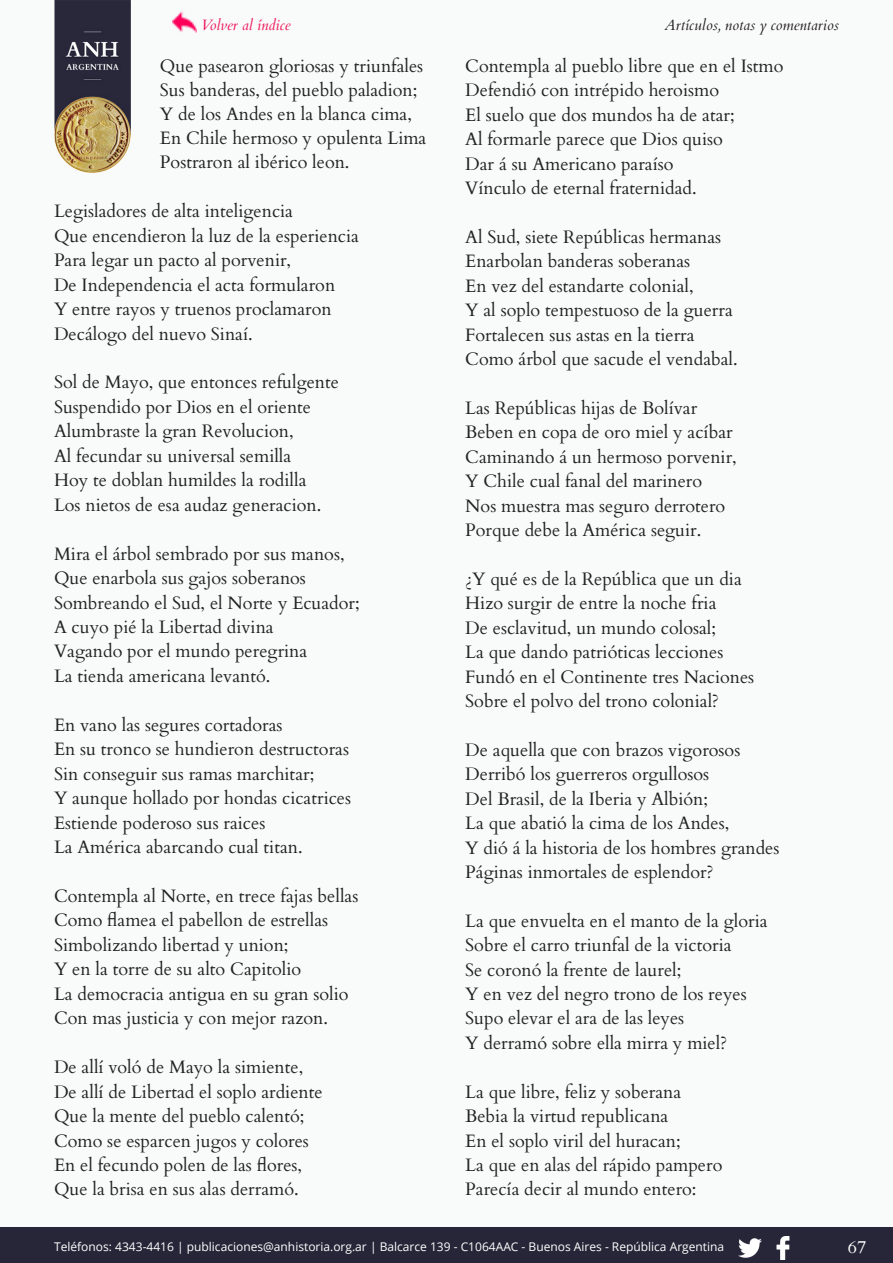
<style>
.page{position:relative;width:893px;height:1263px;background:#f9fafa}
.page>*{position:absolute;margin:0;border:0;box-sizing:border-box;transform-origin:0 0}
.Cuerpo_de_texto{font:18px "Cardo";color:#222}
.t1{font:18px "Cardo";color:#fff}
.t2{font:italic 15px "Cardo";color:#231f20}
.t3{font:italic 15px "Cardo";color:#ee155a}
.t4{font:12px "Open Sans";color:#fff}
</style>
<div class="page">
<div style="left:0;top:1227px;width:893px;height:36px;background:#272639"></div>
<img style="left:54px;top:0;width:77px;height:172px">
<img style="left:776px;top:1236px;width:14px;height:23px">
<img style="left:739px;top:1238px;width:23px;height:20px">
<img style="left:172px;top:11px;width:24px;height:22px">
<p class="t3" style="left:201px;top:16px;width:91px">Volver al índice</p>
<p class="t2" style="left:664px;top:16px;width:176px">Artículos, notas y comentarios</p>
<p class="Cuerpo_de_texto" style="left:465px;top:51px;width:320px">Contempla al pueblo libre que en el Istmo</p>
<p class="Cuerpo_de_texto" style="left:465px;top:76px;width:255px">Defendió con intrépido heroismo</p>
<p class="Cuerpo_de_texto" style="left:465px;top:100px;width:271px">El suelo que dos mundos ha de atar;</p>
<p class="Cuerpo_de_texto" style="left:465px;top:125px;width:259px">Al formarle parece que Dios quiso</p>
<p class="Cuerpo_de_texto" style="left:465px;top:149px;width:210px">Dar á su Americano paraíso</p>
<p class="Cuerpo_de_texto" style="left:465px;top:173px;width:233px">Vínculo de eternal fraternidad.</p>
<p class="Cuerpo_de_texto" style="left:465px;top:222px;width:257px">Al Sud, siete Repúblicas hermanas</p>
<p class="Cuerpo_de_texto" style="left:465px;top:247px;width:227px">Enarbolan banderas soberanas</p>
<p class="Cuerpo_de_texto" style="left:465px;top:271px;width:230px">En vez del estandarte colonial,</p>
<p class="Cuerpo_de_texto" style="left:465px;top:296px;width:269px">Y al soplo tempestuoso de la guerra</p>
<p class="Cuerpo_de_texto" style="left:465px;top:320px;width:231px">Fortalecen sus astas en la tierra</p>
<p class="Cuerpo_de_texto" style="left:465px;top:344px;width:272px">Como árbol que sacude el vendabal.</p>
<p class="Cuerpo_de_texto" style="left:465px;top:393px;width:234px">Las Repúblicas hijas de Bolívar</p>
<p class="Cuerpo_de_texto" style="left:465px;top:418px;width:269px">Beben en copa de oro miel y acíbar</p>
<p class="Cuerpo_de_texto" style="left:465px;top:442px;width:273px">Caminando á un hermoso porvenir,</p>
<p class="Cuerpo_de_texto" style="left:465px;top:466px;width:239px">Y Chile cual fanal del marinero</p>
<p class="Cuerpo_de_texto" style="left:465px;top:491px;width:262px">Nos muestra mas seguro derrotero</p>
<p class="Cuerpo_de_texto" style="left:465px;top:515px;width:235px">Porque debe la América seguir.</p>
<p class="Cuerpo_de_texto" style="left:465px;top:564px;width:278px">¿Y qué es de la República que un dia</p>
<p class="Cuerpo_de_texto" style="left:465px;top:589px;width:253px">Hizo surgir de entre la noche fria</p>
<p class="Cuerpo_de_texto" style="left:465px;top:613px;width:252px">De esclavitud, un mundo colosal;</p>
<p class="Cuerpo_de_texto" style="left:465px;top:637px;width:260px">La que dando patrióticas lecciones</p>
<p class="Cuerpo_de_texto" style="left:465px;top:662px;width:290px">Fundó en el Continente tres Naciones</p>
<p class="Cuerpo_de_texto" style="left:465px;top:686px;width:255px">Sobre el polvo del trono colonial?</p>
<p class="Cuerpo_de_texto" style="left:465px;top:735px;width:277px">De aquella que con brazos vigorosos</p>
<p class="Cuerpo_de_texto" style="left:465px;top:760px;width:245px">Derribó los guerreros orgullosos</p>
<p class="Cuerpo_de_texto" style="left:465px;top:784px;width:244px">Del Brasil, de la Iberia y Albión;</p>
<p class="Cuerpo_de_texto" style="left:465px;top:808px;width:265px">La que abatió la cima de los Andes,</p>
<p class="Cuerpo_de_texto" style="left:465px;top:833px;width:316px">Y dió á la historia de los hombres grandes</p>
<p class="Cuerpo_de_texto" style="left:465px;top:857px;width:250px">Páginas inmortales de esplendor?</p>
<p class="Cuerpo_de_texto" style="left:465px;top:906px;width:304px">La que envuelta en el manto de la gloria</p>
<p class="Cuerpo_de_texto" style="left:465px;top:931px;width:268px">Sobre el carro triunfal de la victoria</p>
<p class="Cuerpo_de_texto" style="left:465px;top:955px;width:218px">Se coronó la frente de laurel;</p>
<p class="Cuerpo_de_texto" style="left:465px;top:979px;width:283px">Y en vez del negro trono de los reyes</p>
<p class="Cuerpo_de_texto" style="left:465px;top:1004px;width:221px">Supo elevar el ara de las leyes</p>
<p class="Cuerpo_de_texto" style="left:465px;top:1028px;width:263px">Y derramó sobre ella mirra y miel?</p>
<p class="Cuerpo_de_texto" style="left:465px;top:1077px;width:217px">La que libre, feliz y soberana</p>
<p class="Cuerpo_de_texto" style="left:465px;top:1102px;width:205px">Bebia la virtud republicana</p>
<p class="Cuerpo_de_texto" style="left:465px;top:1126px;width:217px">En el soplo viril del huracan;</p>
<p class="Cuerpo_de_texto" style="left:465px;top:1150px;width:259px">La que en alas del rápido pampero</p>
<p class="Cuerpo_de_texto" style="left:465px;top:1175px;width:233px">Parecía decir al mundo entero:</p>
<p class="Cuerpo_de_texto" style="left:160px;top:51px;width:265px">Que pasearon gloriosas y triunfales</p>
<p class="Cuerpo_de_texto" style="left:160px;top:75px;width:259px">Sus banderas, del pueblo paladion;</p>
<p class="Cuerpo_de_texto" style="left:160px;top:99px;width:253px">Y de los Andes en la blanca cima,</p>
<p class="Cuerpo_de_texto" style="left:160px;top:123px;width:268px">En Chile hermoso y opulenta Lima</p>
<p class="Cuerpo_de_texto" style="left:160px;top:147px;width:189px">Postraron al ibérico leon.</p>
<p class="Cuerpo_de_texto" style="left:54px;top:197px;width:241px">Legisladores de alta inteligencia</p>
<p class="Cuerpo_de_texto" style="left:54px;top:221px;width:306px">Que encendieron la luz de la esperiencia</p>
<p class="Cuerpo_de_texto" style="left:54px;top:246px;width:239px">Para legar un pacto al porvenir,</p>
<p class="Cuerpo_de_texto" style="left:54px;top:270px;width:283px">De Independencia el acta formularon</p>
<p class="Cuerpo_de_texto" style="left:54px;top:295px;width:279px">Y entre rayos y truenos proclamaron</p>
<p class="Cuerpo_de_texto" style="left:54px;top:319px;width:198px">Decálogo del nuevo Sinaí.</p>
<p class="Cuerpo_de_texto" style="left:54px;top:368px;width:286px">Sol de Mayo, que entonces refulgente</p>
<p class="Cuerpo_de_texto" style="left:54px;top:392px;width:259px">Suspendido por Dios en el oriente</p>
<p class="Cuerpo_de_texto" style="left:54px;top:417px;width:241px">Alumbraste la gran Revolucion,</p>
<p class="Cuerpo_de_texto" style="left:54px;top:441px;width:239px">Al fecundar su universal semilla</p>
<p class="Cuerpo_de_texto" style="left:54px;top:466px;width:254px">Hoy te doblan humildes la rodilla</p>
<p class="Cuerpo_de_texto" style="left:54px;top:490px;width:267px">Los nietos de esa audaz generacion.</p>
<p class="Cuerpo_de_texto" style="left:54px;top:539px;width:292px">Mira el árbol sembrado por sus manos,</p>
<p class="Cuerpo_de_texto" style="left:54px;top:563px;width:253px">Que enarbola sus gajos soberanos</p>
<p class="Cuerpo_de_texto" style="left:54px;top:588px;width:307px">Sombreando el Sud, el Norte y Ecuador;</p>
<p class="Cuerpo_de_texto" style="left:54px;top:612px;width:221px">A cuyo pié la Libertad divina</p>
<p class="Cuerpo_de_texto" style="left:54px;top:637px;width:255px">Vagando por el mundo peregrina</p>
<p class="Cuerpo_de_texto" style="left:54px;top:661px;width:216px">La tienda americana levantó.</p>
<p class="Cuerpo_de_texto" style="left:54px;top:710px;width:230px">En vano las segures cortadoras</p>
<p class="Cuerpo_de_texto" style="left:54px;top:735px;width:297px">En su tronco se hundieron destructoras</p>
<p class="Cuerpo_de_texto" style="left:54px;top:759px;width:262px">Sin conseguir sus ramas marchitar;</p>
<p class="Cuerpo_de_texto" style="left:54px;top:784px;width:299px">Y aunque hollado por hondas cicatrices</p>
<p class="Cuerpo_de_texto" style="left:54px;top:808px;width:213px">Estiende poderoso sus raices</p>
<p class="Cuerpo_de_texto" style="left:54px;top:832px;width:248px">La América abarcando cual titan.</p>
<p class="Cuerpo_de_texto" style="left:54px;top:881px;width:306px">Contempla al Norte, en trece fajas bellas</p>
<p class="Cuerpo_de_texto" style="left:54px;top:906px;width:276px">Como flamea el pabellon de estrellas</p>
<p class="Cuerpo_de_texto" style="left:54px;top:930px;width:236px">Simbolizando libertad y union;</p>
<p class="Cuerpo_de_texto" style="left:54px;top:955px;width:249px">Y en la torre de su alto Capitolio</p>
<p class="Cuerpo_de_texto" style="left:54px;top:979px;width:296px">La democracia antigua en su gran solio</p>
<p class="Cuerpo_de_texto" style="left:54px;top:1004px;width:275px">Con mas justicia y con mejor razon.</p>
<p class="Cuerpo_de_texto" style="left:54px;top:1053px;width:251px">De allí voló de Mayo la simiente,</p>
<p class="Cuerpo_de_texto" style="left:54px;top:1077px;width:270px">De allí de Libertad el soplo ardiente</p>
<p class="Cuerpo_de_texto" style="left:54px;top:1101px;width:252px">Que la mente del pueblo calentó;</p>
<p class="Cuerpo_de_texto" style="left:54px;top:1126px;width:256px">Como se esparcen jugos y colores</p>
<p class="Cuerpo_de_texto" style="left:54px;top:1150px;width:250px">En el fecundo polen de las flores,</p>
<p class="Cuerpo_de_texto" style="left:54px;top:1175px;width:244px">Que la brisa en sus alas derramó.</p>
<p class="t4" style="left:54px;top:1238px;width:672px">Teléfonos: 4343-4416 | publicaciones@anhistoria.org.ar | Balcarce 139 - C1064AAC - Buenos Aires - República Argentina</p>
<p class="t1" style="left:848px;top:1232px;width:20px">67</p>
</div>
